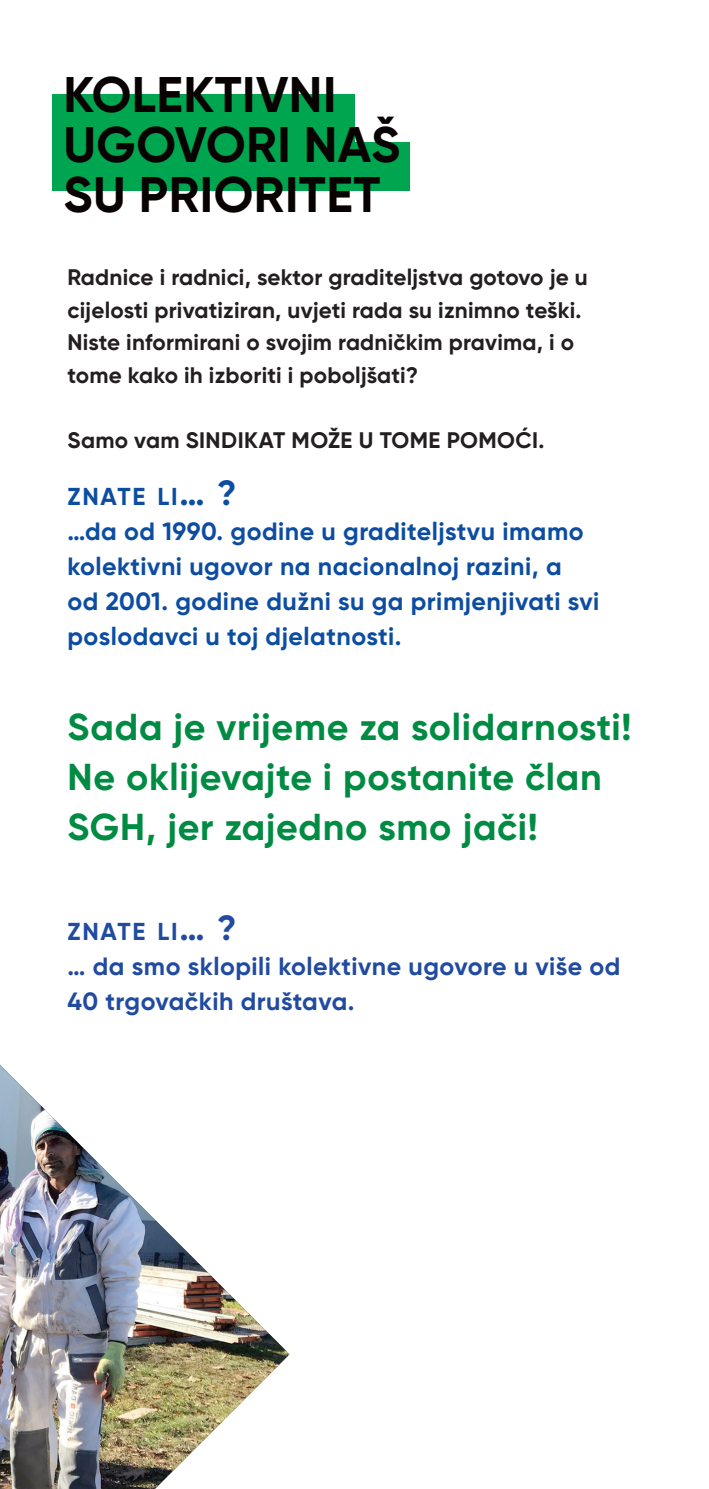
<style>
.page{position:relative;width:709px;height:1489px;background:#fff}
.page>*{position:absolute;margin:0;border:0;box-sizing:border-box;transform-origin:0 0}
.t1{font:700 50px/50px "Gilroy";letter-spacing:.01em;color:#080302}
.t2{font:700 37.5px/50px "Gilroy";letter-spacing:.02em;color:#008b43}
.t3{font:700 25px/35px "Gilroy";letter-spacing:.02em;color:#0d4da1}
.t4{font:700 25px/35px "Gilroy";letter-spacing:.02em;color:#214ba0}
.t5{font:700 24.5px "Gilroy";letter-spacing:.07em;color:#0d4da1}
.t6{font:700 24.5px "Gilroy";letter-spacing:.07em;color:#214ba0}
.t7{font:700 22.5px/32.5px "Gilroy";letter-spacing:.01em;color:#231f20}
.s1{font-size:35px}
</style>
<div class="page">
<div style="left:53px;top:94px;width:301px;height:48px;background:#00a54f"></div>
<div style="left:53px;top:142px;width:357px;height:49px;background:#00a54f"></div>
<img style="left:0;top:1064px;width:289px;height:424px">
<h1 class="t1" style="left:63px;top:69px;width:338px">KOLEKTIVNI<br>UGOVORI NAŠ<br>SU PRIORITET</h1>
<p class="t7" style="left:67px;top:261px;width:522px">Radnice i radnici, sektor graditeljstva gotovo je u cijelosti privatiziran, uvjeti rada su iznimno teški.<br>Niste informirani o svojim radničkim pravima, i o tome kako ih izboriti i poboljšati?</p>
<p class="t7" style="left:67px;top:423px;width:478px">Samo vam SINDIKAT MOŽE U TOME POMOĆI.</p>
<p class="t5" style="left:67px;top:481px;width:170px">ZNATE LI<span class="s1">… ?</span></p>
<p class="t3" style="left:67px;top:514px;width:533px">…da od 1990. godine u graditeljstvu imamo kolektivni ugovor na nacionalnoj razini, a<br>od 2001. godine dužni su ga primjenjivati svi poslodavci u toj djelatnosti.</p>
<h2 class="t2" style="left:67px;top:701px;width:565px">Sada je vrijeme za solidarnosti!<br>Ne oklijevajte i postanite član<br>SGH, jer zajedno smo jači!</h2>
<p class="t6" style="left:67px;top:916px;width:170px">ZNATE LI<span class="s1">… ?</span></p>
<p class="t4" style="left:67px;top:948px;width:554px">… da smo sklopili kolektivne ugovore u više od<br>40 trgovačkih društava.</p>
</div>
